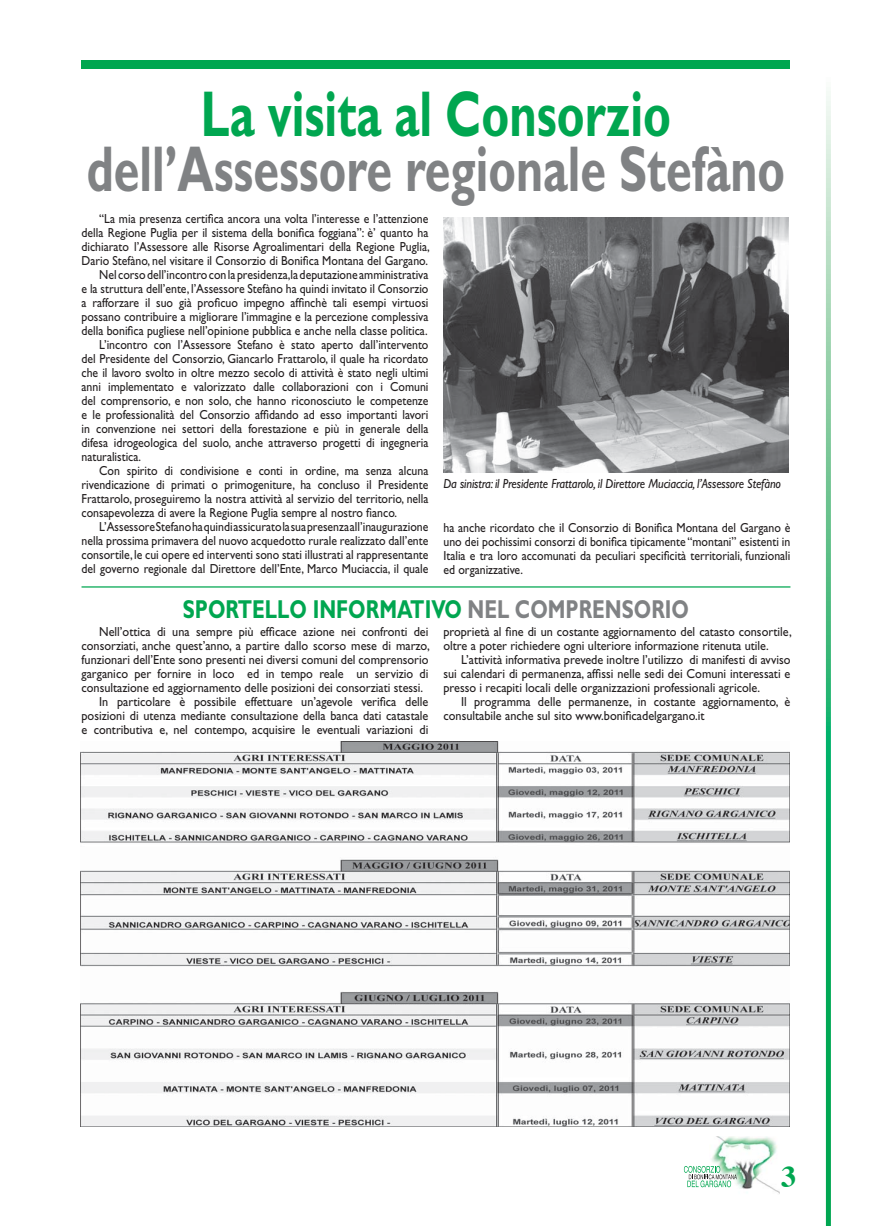
<style>
.page{position:relative;width:872px;height:1226px;background:#fff}
.page>*{position:absolute;margin:0;border:0;box-sizing:border-box;transform-origin:0 0}
.t1{font:700 65px "Gill Sans";color:#808284;scale:.72 1}
.t2{font:700 65px "Gill Sans";color:#00a650;scale:.72 1}
.t3{font:700 30px "Times";color:#00a650}
.t4{font:700 26px "Gill Sans";color:#00a650;scale:.77 1}
.t5{font:italic 13.25px "Gill Sans";letter-spacing:-.01em;color:#231f20;scale:.92 1}
.t6{font:13.12px/14px "Gill Sans";color:#231f20;text-align:justify;scale:.9 1}
.t7{font:13.12px/14px "Gill Sans";color:#231f20;scale:.93 1}
.s1{color:#808284}
</style>
<div class="page">
<img style="left:709px;top:1136px;width:70px;height:57px">
<svg style="left:684px;top:1166px;width:53px;height:21px"></svg>
<svg style="left:826px;top:91px;width:5px;height:1135px;background:#4ec086"></svg>
<div style="left:81px;top:60px;width:709px;height:9px;background:#00a650"></div>
<img style="left:443px;top:218px;width:346px;height:255px">
<hr style="left:81px;top:586px;width:709px;height:2px;background:#00a650">
<img style="left:80px;top:741px;width:709px;height:386px">
<h1 class="t2" style="left:201px;top:91px;width:654px">La visita al Consorzio</h1>
<h1 class="t1" style="left:87px;top:146px;width:971px">dell’Assessore regionale Stefàno</h1>
<p class="t6" style="left:99px;top:213px;width:367px">“La mia presenza certifica ancora una volta l’interesse e l’attenzione</p>
<p class="t6" style="left:81px;top:227px;width:387px">della Regione Puglia per il sistema della bonifica foggiana”: è’ quanto ha</p>
<p class="t6" style="left:81px;top:241px;width:388px">dichiarato l’Assessore alle Risorse Agroalimentari della Regione Puglia,</p>
<p class="t6" style="left:81px;top:255px;width:386px">Dario Stefàno, nel visitare il Consorzio di Bonifica Montana del Gargano.</p>
<p class="t6" style="left:99px;top:269px;width:367px">Nel corso dell’incontro con la presidenza,la deputazione amministrativa</p>
<p class="t6" style="left:81px;top:283px;width:387px">e la struttura dell’ente, l’Assessore Stefàno ha quindi invitato il Consorzio</p>
<p class="t6" style="left:81px;top:297px;width:387px">a rafforzare il suo già proficuo impegno affinchè tali esempi virtuosi</p>
<p class="t6" style="left:81px;top:311px;width:387px">possano contribuire a migliorare l’immagine e la percezione complessiva</p>
<p class="t6" style="left:81px;top:325px;width:386px">della bonifica pugliese nell’opinione pubblica e anche nella classe politica.</p>
<p class="t6" style="left:99px;top:339px;width:367px">L’incontro con l’Assessore Stefano è stato aperto dall’intervento</p>
<p class="t6" style="left:81px;top:353px;width:387px">del Presidente del Consorzio, Giancarlo Frattarolo, il quale ha ricordato</p>
<p class="t6" style="left:81px;top:367px;width:387px">che il lavoro svolto in oltre mezzo secolo di attività è stato negli ultimi</p>
<p class="t6" style="left:81px;top:381px;width:387px">anni implementato e valorizzato dalle collaborazioni con i Comuni</p>
<p class="t6" style="left:81px;top:395px;width:387px">del comprensorio, e non solo, che hanno riconosciuto le competenze</p>
<p class="t6" style="left:81px;top:409px;width:387px">e le professionalità del Consorzio affidando ad esso importanti lavori</p>
<p class="t6" style="left:81px;top:423px;width:387px">in convenzione nei settori della forestazione e più in generale della</p>
<p class="t6" style="left:81px;top:437px;width:387px">difesa idrogeologica del suolo, anche attraverso progetti di ingegneria</p>
<p class="t6" style="left:81px;top:451px;width:68px">naturalistica.</p>
<p class="t6" style="left:99px;top:465px;width:367px">Con spirito di condivisione e conti in ordine, ma senza alcuna</p>
<p class="t6" style="left:81px;top:479px;width:387px">rivendicazione di primati o primogeniture, ha concluso il Presidente</p>
<p class="t6" style="left:81px;top:493px;width:387px">Frattarolo, proseguiremo la nostra attività al servizio del territorio, nella</p>
<p class="t6" style="left:81px;top:507px;width:352px">consapevolezza di avere la Regione Puglia sempre al nostro fianco.</p>
<p class="t6" style="left:99px;top:521px;width:367px">L’Assessore Stefano ha quindi assicurato la sua presenza all’inaugurazione</p>
<p class="t6" style="left:81px;top:535px;width:387px">nella prossima primavera del nuovo acquedotto rurale realizzato dall’ente</p>
<p class="t6" style="left:81px;top:549px;width:387px">consortile, le cui opere ed interventi sono stati illustrati al rappresentante</p>
<p class="t6" style="left:81px;top:563px;width:387px">del governo regionale dal Direttore dell’Ente, Marco Muciaccia, il quale</p>
<p class="t5" style="left:443px;top:479px;width:368px">Da sinistra: il Presidente Frattarolo, il Direttore Muciaccia, l’Assessore Stefàno</p>
<p class="t6" style="left:443px;top:522px;width:387px">ha anche ricordato che il Consorzio di Bonifica Montana del Gargano è uno dei pochissimi consorzi di bonifica tipicamente “montani” esistenti in Italia e tra loro accomunati da peculiari specificità territoriali, funzionali ed organizzative.</p>
<h3 class="t4" style="left:183px;top:601px;width:659px">SPORTELLO INFORMATIVO <span class="s1">NEL COMPRENSORIO</span></h3>
<p class="t7" style="left:99px;top:626px;width:355px">Nell’ottica di una sempre più efficace azione nei confronti dei</p>
<p class="t7" style="left:81px;top:640px;width:376px">consorziati, anche quest’anno, a partire dallo scorso mese di marzo,</p>
<p class="t7" style="left:81px;top:654px;width:374px">funzionari dell’Ente sono presenti nei diversi comuni del comprensorio</p>
<p class="t7" style="left:81px;top:668px;width:374px">garganico per fornire in loco ed in tempo reale un servizio di</p>
<p class="t7" style="left:81px;top:682px;width:369px">consultazione ed aggiornamento delle posizioni dei consorziati stessi.</p>
<p class="t7" style="left:99px;top:696px;width:355px">In particolare è possibile effettuare un’agevole verifica delle</p>
<p class="t7" style="left:81px;top:710px;width:374px">posizioni di utenza mediante consultazione della banca dati catastale</p>
<p class="t7" style="left:81px;top:724px;width:374px">e contributiva e, nel contempo, acquisire le eventuali variazioni di</p>
<p class="t7" style="left:443px;top:626px;width:376px">proprietà al fine di un costante aggiornamento del catasto consortile, oltre a poter richiedere ogni ulteriore informazione ritenuta utile.</p>
<p class="t7" style="left:443px;top:654px;width:374px;text-align:justify;text-indent:18px">L’attività informativa prevede inoltre l’utilizzo di manifesti di avviso sui calendari di permanenza, affissi nelle sedi dei Comuni interessati e presso i recapiti locali delle organizzazioni professionali agricole.</p>
<p class="t7" style="left:443px;top:696px;width:374px;text-indent:18px">Il programma delle permanenze, in costante aggiornamento, è consultabile anche sul sito www.bonificadelgargano.it</p>
<h2 class="t3" style="left:781px;top:1165px;width:16px">3</h2>
</div>
